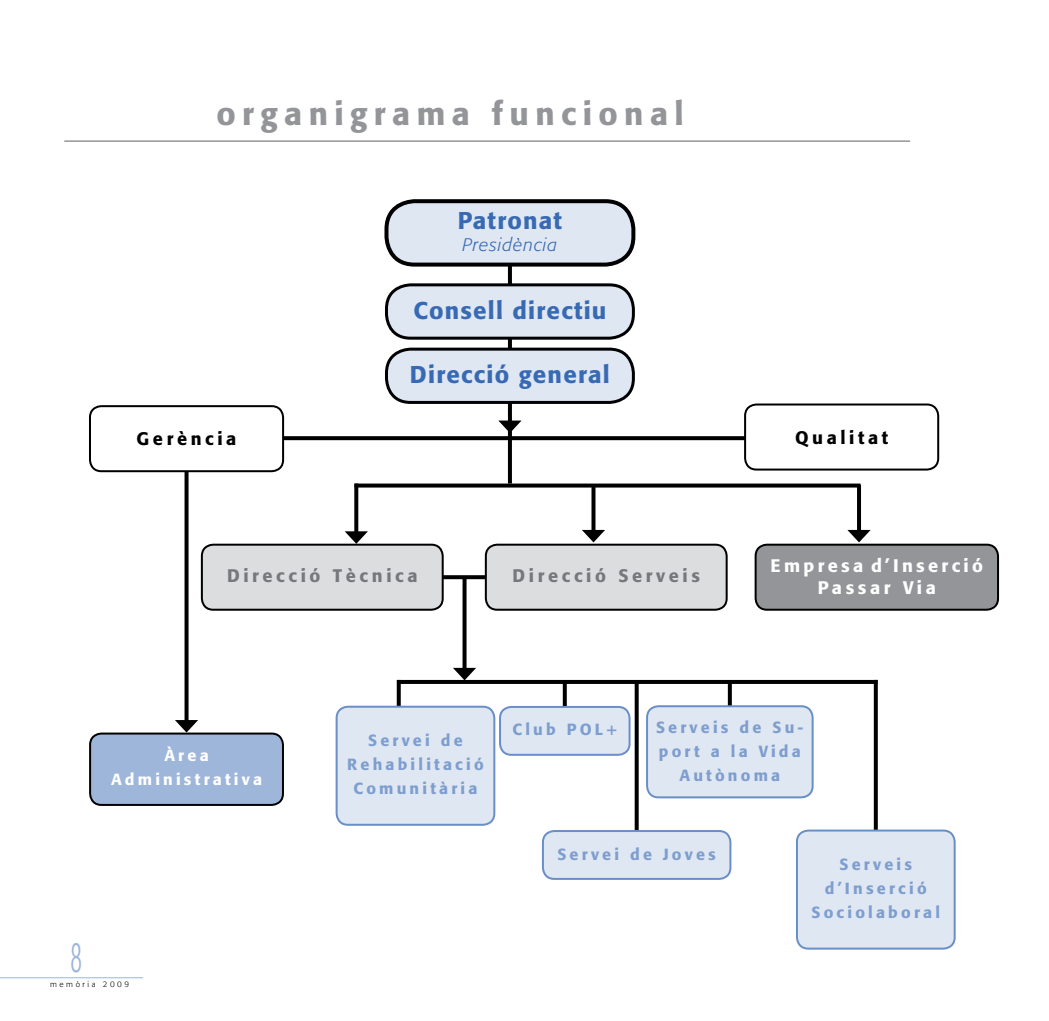
<style>
.page{position:relative;width:1049px;height:1021px;background:#fff}
.page>*{position:absolute;margin:0;border:0;box-sizing:border-box;transform-origin:0 0}
.t1{font:300 condensed 44px "Formata";color:#9cb4d9;scale:.6 1}
.t2{font:500 32px "Formata";letter-spacing:.2em;color:#939598}
.t3{font:500 24px "Formata";letter-spacing:.05em;color:#386ab3}
.t4{font:500 18px "Formata";letter-spacing:.2em;color:#77787b}
.t5{font:500 18px/22px "Formata";letter-spacing:.185em;color:#fff;text-align:center}
.t6{font:500 18px "Formata";letter-spacing:.2em;color:#000}
.t7{font:italic 300 18px "Formata";letter-spacing:.05em;color:#386ab3}
.t8{font:500 16px/24px "Formata";letter-spacing:.2em;color:#7e9ece;text-align:center}
.t9{font:500 16px/24px "Formata";letter-spacing:.2em;color:#fff;text-align:center}
.t10{font:300 8px "Formata";letter-spacing:.32em;color:#000}
</style>
<div class="page">
<hr style="left:0;top:977px;width:143px;height:1px;background:#9cb4d9">
<hr style="left:64px;top:140px;width:846px;height:2px;background:#939598">
<svg style="left:185px;top:472px;width:4px;height:248px"></svg>
<svg style="left:175px;top:720px;width:23px;height:12px"></svg>
<div style="left:90px;top:733px;width:193px;height:72px;background:#9eb6da;border-radius:11px"></div>
<div style="left:89px;top:732px;width:195px;height:74px;border:2px solid #000;border-radius:11px"></div>
<svg style="left:444px;top:575px;width:41px;height:4px"></svg>
<svg style="left:462px;top:577px;width:4px;height:91px"></svg>
<svg style="left:453px;top:668px;width:23px;height:12px"></svg>
<svg style="left:508px;top:266px;width:4px;height:154px"></svg>
<svg style="left:498px;top:420px;width:23px;height:13px"></svg>
<div style="left:386px;top:201px;width:247px;height:63px;background:#dfe7f3;border-radius:28px"></div>
<div style="left:384px;top:199px;width:251px;height:67px;border:4px solid #000;border-radius:28px"></div>
<div style="left:386px;top:285px;width:247px;height:53px;background:#dfe7f3;border-radius:24px"></div>
<div style="left:385px;top:283px;width:250px;height:57px;border:3px solid #000;border-radius:24px"></div>
<div style="left:386px;top:349px;width:247px;height:53px;background:#dfe7f3;border-radius:24px"></div>
<div style="left:385px;top:347px;width:250px;height:57px;border:3px solid #000;border-radius:24px"></div>
<svg style="left:284px;top:436px;width:460px;height:4px;background:#0a0a0a"></svg>
<div style="left:89px;top:405px;width:195px;height:67px;border:2px solid #000;border-radius:11px"></div>
<div style="left:744px;top:403px;width:195px;height:67px;border:2px solid #000;border-radius:11px"></div>
<div style="left:755px;top:544px;width:243px;height:65px;background:#939598;border-radius:11px"></div>
<div style="left:754px;top:543px;width:245px;height:67px;border:2px solid #000;border-radius:11px"></div>
<div style="left:486px;top:544px;width:241px;height:65px;background:#dcddde;border-radius:11px"></div>
<div style="left:485px;top:543px;width:243px;height:67px;border:2px solid #000;border-radius:11px"></div>
<div style="left:202px;top:544px;width:241px;height:65px;background:#dcddde;border-radius:11px"></div>
<div style="left:201px;top:543px;width:243px;height:67px;border:2px solid #000;border-radius:11px"></div>
<svg style="left:591px;top:487px;width:4px;height:43px"></svg>
<svg style="left:582px;top:530px;width:23px;height:12px"></svg>
<svg style="left:354px;top:487px;width:4px;height:44px"></svg>
<svg style="left:345px;top:531px;width:23px;height:13px"></svg>
<hr style="left:857px;top:485px;width:4px;height:48px;background:#000">
<svg style="left:847px;top:530px;width:24px;height:12px"></svg>
<svg style="left:354px;top:483px;width:506px;height:4px;background:#232323"></svg>
<svg style="left:508px;top:430px;width:4px;height:53px"></svg>
<svg style="left:397px;top:684px;width:4px;height:21px"></svg>
<svg style="left:397px;top:680px;width:477px;height:4px;background:#030303"></svg>
<div style="left:337px;top:706px;width:157px;height:118px;background:#dfe7f3;border-radius:11px"></div>
<div style="left:336px;top:705px;width:159px;height:120px;border:2px solid #6a8fc6;border-radius:11px"></div>
<svg style="left:563px;top:681px;width:4px;height:25px"></svg>
<div style="left:500px;top:707px;width:129px;height:47px;background:#dfe7f3;border-radius:11px"></div>
<div style="left:499px;top:706px;width:131px;height:49px;border:2px solid #6a8fc6;border-radius:11px"></div>
<svg style="left:635px;top:681px;width:4px;height:149px"></svg>
<div style="left:543px;top:831px;width:187px;height:47px;background:#dfe7f3;border-radius:11px"></div>
<div style="left:542px;top:830px;width:189px;height:49px;border:2px solid #6a8fc6;border-radius:11px"></div>
<svg style="left:728px;top:683px;width:4px;height:22px"></svg>
<div style="left:647px;top:706px;width:165px;height:91px;background:#dfe7f3;border-radius:11px"></div>
<div style="left:646px;top:705px;width:167px;height:93px;border:2px solid #6a8fc6;border-radius:11px"></div>
<svg style="left:874px;top:680px;width:4px;height:149px"></svg>
<div style="left:797px;top:830px;width:158px;height:118px;background:#dfe7f3;border-radius:11px"></div>
<div style="left:796px;top:829px;width:160px;height:120px;border:2px solid #6a8fc6;border-radius:11px"></div>
<h2 class="t2" style="left:216px;top:94px;width:469px">organigrama funcional</h2>
<h3 class="t3" style="left:458px;top:206px;width:106px">Patronat</h3>
<p class="t7" style="left:462px;top:234px;width:96px">Presidència</p>
<h3 class="t3" style="left:413px;top:296px;width:194px">Consell directiu</h3>
<h3 class="t3" style="left:410px;top:360px;width:201px">Direcció general</h3>
<p class="t6" style="left:137px;top:428px;width:101px">Gerència</p>
<p class="t6" style="left:795px;top:426px;width:95px">Qualitat</p>
<p class="t4" style="left:227px;top:564px;width:192px">Direcció Tècnica</p>
<p class="t4" style="left:512px;top:564px;width:189px">Direcció Serveis</p>
<p class="t5" style="left:770px;top:555px;width:214px">Empresa d’Inserció<br>Passar Via</p>
<p class="t9" style="left:111px;top:743px;width:152px">Àrea<br>Administrativa</p>
<h1 class="t1" style="left:70px;top:931px;width:21px">8</h1>
<p class="t10" style="left:50px;top:979px;width:80px">memòria 2009</p>
<p class="t8" style="left:347px;top:728px;width:138px">Servei de<br>Rehabilitació<br>Comunitària</p>
<p class="t8" style="left:512px;top:717px;width:106px">Club POL+</p>
<p class="t8" style="left:656px;top:715px;width:149px">Serveis de Su&shy;port a la Vida<br>Autònoma</p>
<p class="t8" style="left:557px;top:841px;width:160px">Servei de Joves</p>
<p class="t8" style="left:811px;top:852px;width:130px">Serveis d’Inserció<br>Sociolaboral</p>
</div>
